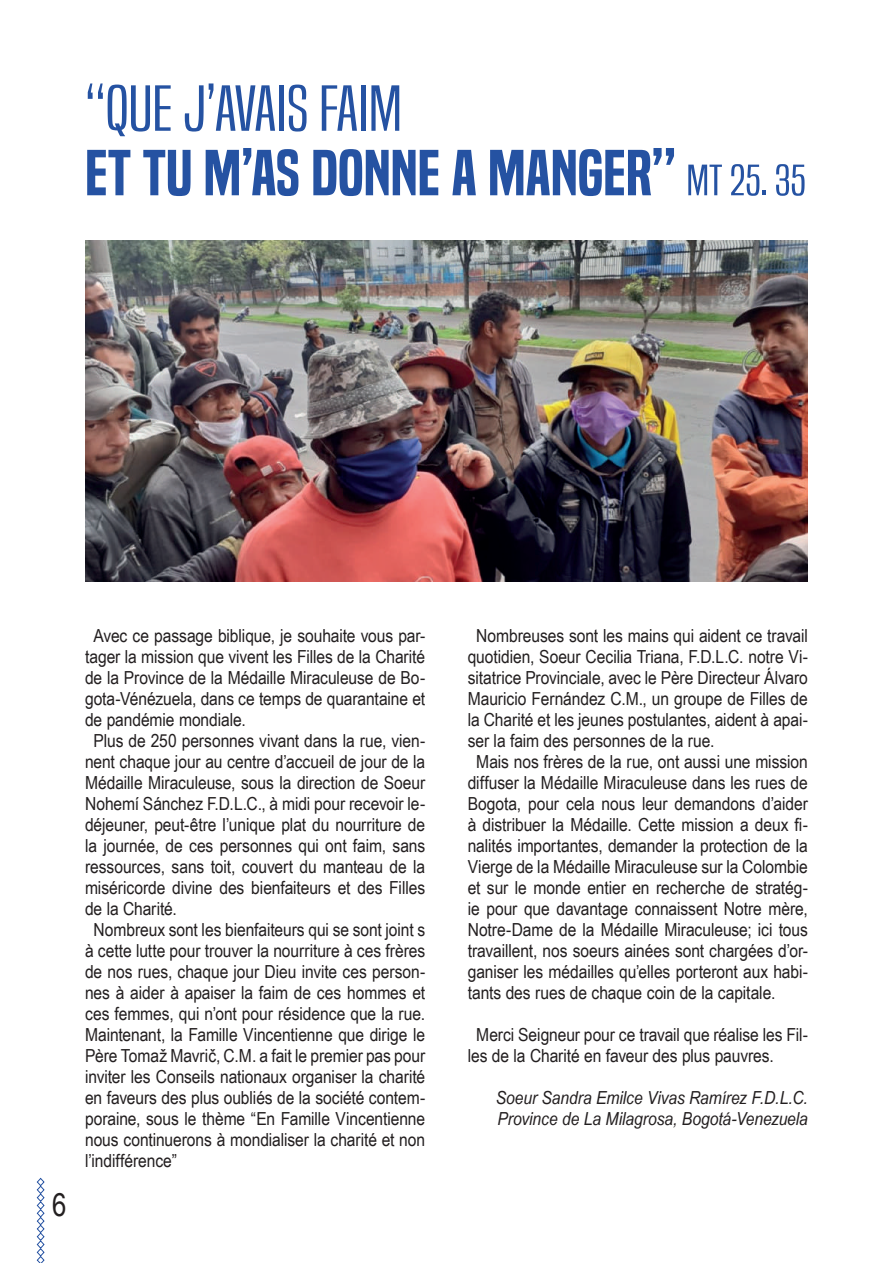
<style>
.page{position:relative;width:893px;height:1263px;background:#fff}
.page>*{position:absolute;margin:0;border:0;box-sizing:border-box;transform-origin:0 0}
.t1{font:60px "Built Titling Sb";color:#2552a2;scale:1.09 1}
.t2{font:60px "Built Titling Lt";color:#2552a2;scale:1.41 1}
.t3{font:31.5px "Arial Narrow";color:#231f20}
.t4{font:18px/21px "Arial Narrow";letter-spacing:-.005em;color:#231f20;scale:1.06 1}
.t5{font:italic 18px/21px "Arial Narrow";letter-spacing:-.005em;color:#231f20;scale:1.06 1}
.s1{font-family:"Built Titling Lt";font-size:40.5px}
</style>
<div class="page">
<svg style="left:36px;top:1177px;width:9px;height:86px"></svg>
<img style="left:85px;top:240px;width:723px;height:341px">
<h1 class="t2" style="left:85px;top:73px;width:226px">“QUE J’AVAIS FAIM</h1>
<h1 class="t1" style="left:85px;top:138px;width:663px">ET TU M’AS DONNE A MANGER” <span class="s1">MT 25. 35</span></h1>
<h2 class="t3" style="left:52px;top:1181px;width:16px">6</h2>
<p class="t4" style="left:94px;top:624px;width:314px">Avec ce passage biblique, je souhaite vous par-</p>
<p class="t4" style="left:85px;top:645px;width:322px">tager la mission que vivent les Filles de la Charité</p>
<p class="t4" style="left:85px;top:666px;width:322px">de la Province de la Médaille Miraculeuse de Bo-</p>
<p class="t4" style="left:85px;top:687px;width:322px">gota-Vénézuela, dans ce temps de quarantaine et</p>
<p class="t4" style="left:85px;top:708px;width:153px">de pandémie mondiale.</p>
<p class="t4" style="left:94px;top:730px;width:314px">Plus de 250 personnes vivant dans la rue, vien-</p>
<p class="t4" style="left:85px;top:750px;width:322px">nent chaque jour au centre d’accueil de jour de la</p>
<p class="t4" style="left:85px;top:771px;width:322px">Médaille Miraculeuse, sous la direction de Soeur</p>
<p class="t4" style="left:85px;top:793px;width:322px">Nohemí Sánchez F.D.L.C., à midi pour recevoir le-</p>
<p class="t4" style="left:85px;top:813px;width:322px">déjeuner, peut-être l’unique plat du nourriture de</p>
<p class="t4" style="left:85px;top:834px;width:322px">la journée, de ces personnes qui ont faim, sans</p>
<p class="t4" style="left:85px;top:856px;width:322px">ressources, sans toit, couvert du manteau de la</p>
<p class="t4" style="left:85px;top:877px;width:322px">miséricorde divine des bienfaiteurs et des Filles</p>
<p class="t4" style="left:85px;top:898px;width:88px">de la Charité.</p>
<p class="t4" style="left:94px;top:919px;width:314px">Nombreux sont les bienfaiteurs qui se sont joint s</p>
<p class="t4" style="left:85px;top:940px;width:322px">à cette lutte pour trouver la nourriture à ces frères</p>
<p class="t4" style="left:85px;top:961px;width:322px">de nos rues, chaque jour Dieu invite ces person-</p>
<p class="t4" style="left:85px;top:981px;width:322px">nes à aider à apaiser la faim de ces hommes et</p>
<p class="t4" style="left:85px;top:1002px;width:322px">ces femmes, qui n’ont pour résidence que la rue.</p>
<p class="t4" style="left:85px;top:1024px;width:322px">Maintenant, la Famille Vincentienne que dirige le</p>
<p class="t4" style="left:85px;top:1045px;width:322px">Père Tomaž Mavrič, C.M. a fait le premier pas pour</p>
<p class="t4" style="left:85px;top:1066px;width:322px">inviter les Conseils nationaux organiser la charité</p>
<p class="t4" style="left:85px;top:1087px;width:322px">en faveurs des plus oubliés de la société contem-</p>
<p class="t4" style="left:85px;top:1107px;width:322px">poraine, sous le thème “En Famille Vincentienne</p>
<p class="t4" style="left:85px;top:1128px;width:322px">nous continuerons à mondialiser la charité et non</p>
<p class="t4" style="left:85px;top:1150px;width:88px">l’indifférence”</p>
<p class="t4" style="left:476px;top:624px;width:314px">Nombreuses sont les mains qui aident ce travail</p>
<p class="t4" style="left:468px;top:646px;width:322px">quotidien, Soeur Cecilia Triana, F.D.L.C. notre Vi-</p>
<p class="t4" style="left:468px;top:666px;width:322px">sitatrice Provinciale, avec le Père Directeur Álvaro</p>
<p class="t4" style="left:468px;top:687px;width:322px">Mauricio Fernández C.M., un groupe de Filles de</p>
<p class="t4" style="left:468px;top:709px;width:322px">la Charité et les jeunes postulantes, aident à apai-</p>
<p class="t4" style="left:468px;top:729px;width:234px">ser la faim des personnes de la rue.</p>
<p class="t4" style="left:476px;top:750px;width:314px">Mais nos frères de la rue, ont aussi une mission</p>
<p class="t4" style="left:468px;top:772px;width:322px">diffuser la Médaille Miraculeuse dans les rues de</p>
<p class="t4" style="left:468px;top:793px;width:322px">Bogota, pour cela nous leur demandons d’aider</p>
<p class="t4" style="left:468px;top:814px;width:322px">à distribuer la Médaille. Cette mission a deux fi-</p>
<p class="t4" style="left:468px;top:834px;width:322px">nalités importantes, demander la protection de la</p>
<p class="t4" style="left:468px;top:855px;width:322px">Vierge de la Médaille Miraculeuse sur la Colombie</p>
<p class="t4" style="left:468px;top:877px;width:322px">et sur le monde entier en recherche de stratég-</p>
<p class="t4" style="left:468px;top:897px;width:322px">ie pour que davantage connaissent Notre mère,</p>
<p class="t4" style="left:468px;top:918px;width:322px">Notre-Dame de la Médaille Miraculeuse; ici tous</p>
<p class="t4" style="left:468px;top:940px;width:322px">travaillent, nos soeurs ainées sont chargées d’or-</p>
<p class="t4" style="left:468px;top:960px;width:322px">ganiser les médailles qu’elles porteront aux habi-</p>
<p class="t4" style="left:468px;top:981px;width:292px">tants des rues de chaque coin de la capitale.</p>
<p class="t4" style="left:468px;top:1023px;width:322px;text-indent:9px">Merci Seigneur pour ce travail que réalise les Fil&shy;les de la Charité en faveur des plus pauvres.</p>
<p class="t5" style="left:496px;top:1087px;width:296px">Soeur Sandra Emilce Vivas Ramírez F.D.L.C.<br>Province de La Milagrosa, Bogotá-Venezuela</p>
</div>
